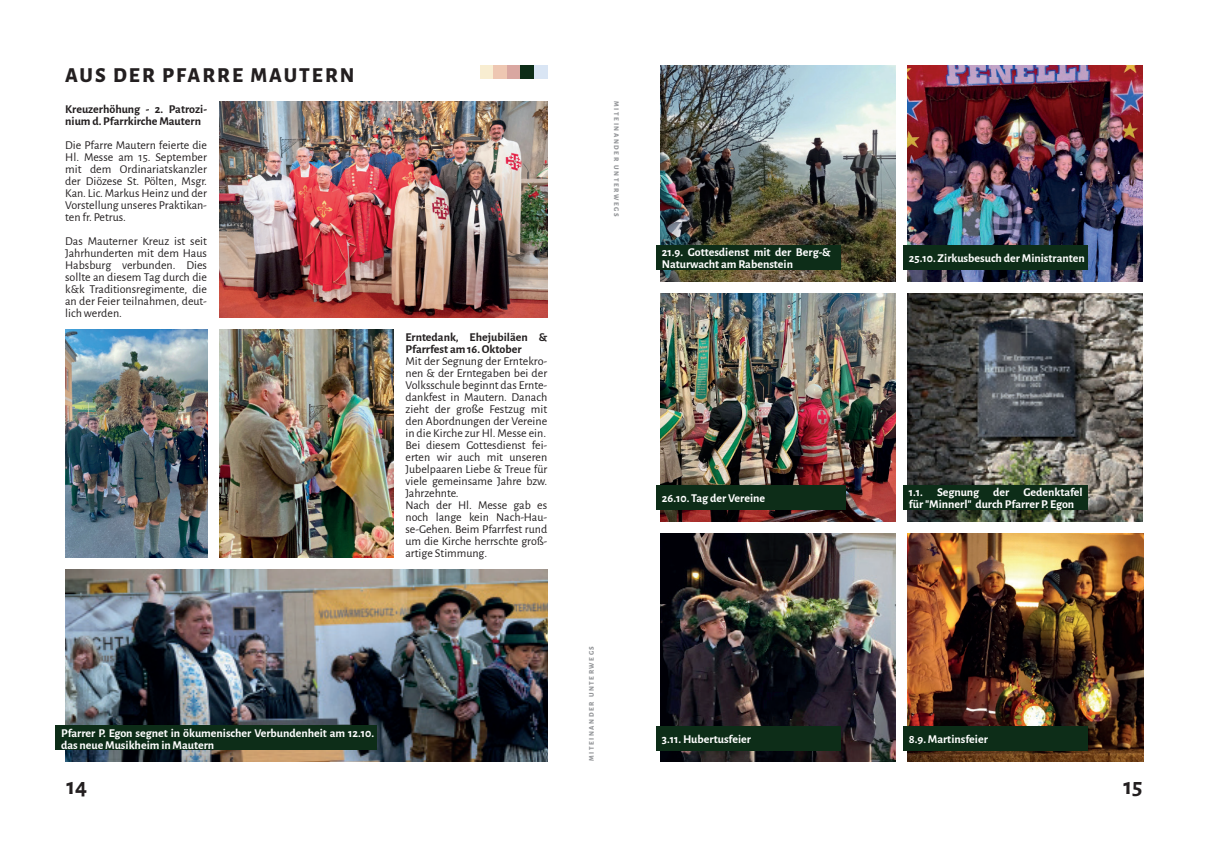
<style>
.page{position:relative;width:1208px;height:859px;background:#fff}
.page>*{position:absolute;margin:0;border:0;box-sizing:border-box;transform-origin:0 0}
.t1{font:700 24px "Alegreya Sans";color:#231f20}
.Body_Text{font:800 21px "Alegreya Sans";letter-spacing:.1em;color:#231f20}
.Body_Text-2{font:12px/12px "Alegreya Sans";color:#231f20;text-align:justify}
.Body_Text-3{font:700 12px/12px "Alegreya Sans";color:#fff}
.Body_Text-4{font:700 12px/12px "Alegreya Sans";color:#231f20}
.t2{font:800 7px "Alegreya Sans";letter-spacing:.23em;color:#939598}
</style>
<div class="page">
<div style="left:480px;top:65px;width:13px;height:14px;background:#f8edd1"></div>
<div style="left:493px;top:65px;width:14px;height:14px;background:#eec7b2"></div>
<div style="left:507px;top:65px;width:13px;height:14px;background:#d9a7a1"></div>
<div style="left:520px;top:65px;width:14px;height:14px;background:#0d2d18"></div>
<div style="left:534px;top:65px;width:13px;height:14px;background:#d9e5f4"></div>
<img style="left:219px;top:101px;width:328px;height:216px">
<img style="left:65px;top:329px;width:142px;height:228px">
<img style="left:219px;top:329px;width:174px;height:228px">
<img style="left:65px;top:569px;width:482px;height:192px">
<div style="left:55px;top:725px;width:322px;height:24px;background:#0d2d18"></div>
<img style="left:660px;top:293px;width:235px;height:228px">
<img style="left:907px;top:293px;width:235px;height:228px">
<div style="left:903px;top:485px;width:184px;height:24px;background:#0d2d18"></div>
<img style="left:907px;top:533px;width:236px;height:228px">
<div style="left:903px;top:726px;width:184px;height:24px;background:#0d2d18"></div>
<img style="left:660px;top:65px;width:235px;height:216px">
<div style="left:656px;top:245px;width:184px;height:24px;background:#0d2d18"></div>
<img style="left:907px;top:65px;width:235px;height:216px">
<div style="left:903px;top:245px;width:184px;height:24px;background:#0d2d18"></div>
<div style="left:656px;top:485px;width:189px;height:24px;background:#0d2d18"></div>
<img style="left:660px;top:533px;width:235px;height:228px">
<div style="left:656px;top:726px;width:184px;height:24px;background:#0d2d18"></div>
<p class="Body_Text" style="left:65px;top:59px;width:291px">AUS DER PFARRE MAUTERN</p>
<p class="Body_Text-4" style="left:65px;top:102px;width:143px">Kreuzerhöhung - 2. Patrozi&shy;nium d. Pfarrkirche Mautern</p>
<p class="Body_Text-2" style="left:65px;top:139px;width:143px">Die Pfarre Mautern feierte die Hl. Messe am 15. September mit dem Ordinariatskanzler der Diözese St. Pölten, Msgr.<br>Kan. Lic. Markus Heinz und der Vorstellung unseres Praktikan&shy;ten fr. Petrus.</p>
<p class="Body_Text-2" style="left:65px;top:235px;width:143px">Das Mauterner Kreuz ist seit Jahrhunderten mit dem Haus Habsburg verbunden. Dies sollte an diesem Tag durch die k&amp;k Traditionsregimente, die an der Feier teilnahmen, deut&shy;lich werden.</p>
<p class="Body_Text-4" style="left:405px;top:330px;width:143px">Erntedank, Ehejubiläen &amp;<br>Pfarrfest am 16. Oktober</p>
<p class="Body_Text-2" style="left:405px;top:355px;width:143px">Mit der Segnung der Erntekro&shy;nen &amp; der Erntegaben bei der Volksschule beginnt das Ernte&shy;dankfest in Mautern. Danach zieht der große Festzug mit den Abordnungen der Vereine in die Kirche zur Hl. Messe ein.</p>
<p class="Body_Text-2" style="left:405px;top:439px;width:143px">Bei diesem Gottesdienst fei&shy;erten wir auch mit unseren Jubelpaaren Liebe &amp; Treue für viele gemeinsame Jahre bzw.<br>Jahrzehnte.</p>
<p class="Body_Text-2" style="left:405px;top:499px;width:143px">Nach der Hl. Messe gab es noch lange kein Nach-Hau&shy;se-Gehen. Beim Pfarrfest rund um die Kirche herrschte groß&shy;artige Stimmung.</p>
<p class="Body_Text-3" style="left:61px;top:726px;width:315px">Pfarrer P. Egon segnet in ökumenischer Verbundenheit am 12.10. das neue Musikheim in Mautern</p>
<p class="t2" style="left:621px;top:101px;width:117px;rotate:90deg">MITEINANDER UNTERWEGS</p>
<p class="t2" style="left:586px;top:761px;width:117px;rotate:-90deg">MITEINANDER UNTERWEGS</p>
<p class="Body_Text-3" style="left:662px;top:245px;width:170px">21.9. Gottesdienst mit der Berg-&amp;<br>Naturwacht am Rabenstein</p>
<p class="Body_Text-3" style="left:909px;top:251px;width:177px">25.10. Zirkusbesuch der Ministranten</p>
<p class="Body_Text-3" style="left:662px;top:491px;width:105px">26.10. Tag der Vereine</p>
<p class="Body_Text-3" style="left:662px;top:733px;width:91px">3.11. Hubertusfeier</p>
<p class="Body_Text-3" style="left:909px;top:485px;width:175px">1.1. Segnung der Gedenktafel für "Minnerl" durch Pfarrer P. Egon</p>
<p class="Body_Text-3" style="left:909px;top:733px;width:80px">8.9. Martinsfeier</p>
<h1 class="t1" style="left:66px;top:768px;width:22px">14</h1>
<h1 class="t1" style="left:1123px;top:768px;width:21px">15</h1>
</div>
